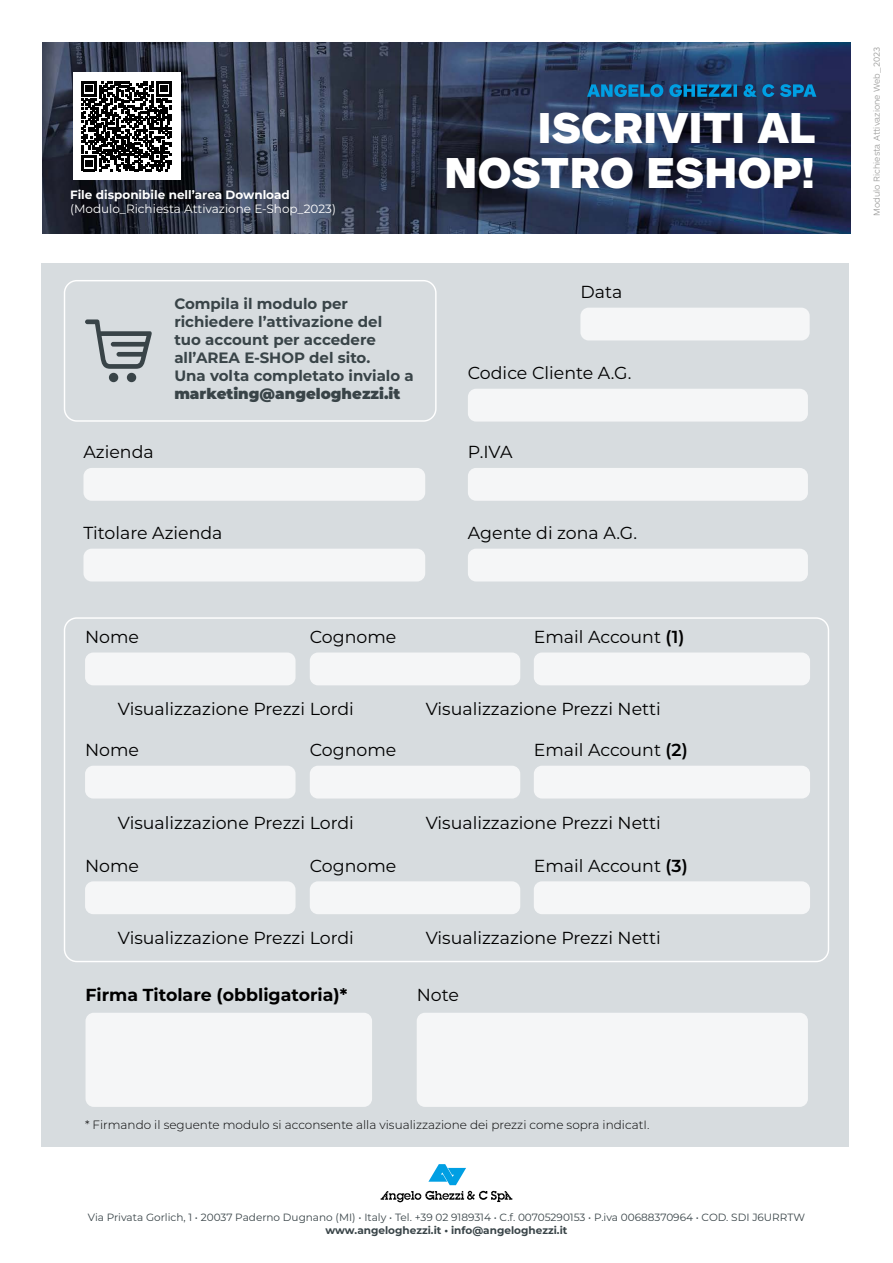
<style>
.page{position:relative;width:893px;height:1263px;background:#fff}
.page>*{position:absolute;margin:0;border:0;box-sizing:border-box;transform-origin:0 0}
.t1{font:900 45px/45px "ARS Maquette";color:#fff;text-align:right}
.t2{font:17.4px "Montserrat";color:#000}
.t3{font:700 17.4px "Montserrat";color:#000}
.t4{font:700 15px/18px "Montserrat";color:#394448}
.t5{font:900 15px "Montserrat";color:#394448}
.t6{font:300 12px "Montserrat";color:#000}
.t7{font:12px "Montserrat";color:#fff}
.t8{font:700 12px "Montserrat";color:#fff}
.t9{font:10.5px "Montserrat";color:#394448}
.t10{font:700 10.5px "Montserrat";color:#394448}
.t11{font:300 9px "ARS Maquette";color:#9d9d9c}
.s1{font-weight:600}
</style>
<div class="page">
<svg style="left:428px;top:1164px;width:38px;height:21px"></svg>
<svg style="left:381px;top:1191px;width:131px;height:11px"></svg>
<div style="left:41px;top:263px;width:808px;height:884px;background:#d7dcdf"></div>
<div style="left:64px;top:280px;width:373px;height:142px;border:1px solid #fff;border-radius:12px"></div>
<img style="left:43px;top:43px;width:807px;height:191px">
<div style="left:73px;top:72px;width:107px;height:108px;background:#fff"></div>
<svg style="left:81px;top:81px;width:91px;height:90px"></svg>
<svg style="left:587px;top:84px;width:229px;height:13px;background:#0f689d"></svg>
<div style="left:83px;top:549px;width:342px;height:32px;background:#f5f6f7;border-radius:8px"></div>
<div style="left:468px;top:549px;width:340px;height:32px;background:#f5f6f7;border-radius:8px"></div>
<div style="left:83px;top:468px;width:342px;height:33px;background:#f5f6f7;border-radius:8px"></div>
<div style="left:468px;top:468px;width:340px;height:33px;background:#f5f6f7;border-radius:8px"></div>
<div style="left:127px;top:373px;width:9px;height:9px;background:#394448;border-radius:50%"></div>
<div style="left:109px;top:373px;width:9px;height:9px;background:#394448;border-radius:50%"></div>
<svg style="left:85px;top:319px;width:67px;height:50px"></svg>
<div style="left:534px;top:652px;width:276px;height:33px;background:#f5f6f7;border-radius:8px"></div>
<div style="left:85px;top:652px;width:211px;height:33px;background:#f5f6f7;border-radius:8px"></div>
<div style="left:468px;top:389px;width:340px;height:33px;background:#f5f6f7;border-radius:8px"></div>
<div style="left:580px;top:308px;width:230px;height:32px;background:#f5f6f7;border-radius:8px"></div>
<div style="left:417px;top:1013px;width:391px;height:94px;background:#f5f6f7;border-radius:8px"></div>
<div style="left:86px;top:1013px;width:286px;height:94px;background:#f5f6f7;border-radius:8px"></div>
<div style="left:310px;top:652px;width:210px;height:33px;background:#f5f6f7;border-radius:8px"></div>
<div style="left:534px;top:766px;width:276px;height:32px;background:#f5f6f7;border-radius:8px"></div>
<div style="left:85px;top:766px;width:211px;height:32px;background:#f5f6f7;border-radius:8px"></div>
<div style="left:310px;top:766px;width:210px;height:32px;background:#f5f6f7;border-radius:8px"></div>
<div style="left:534px;top:881px;width:276px;height:33px;background:#f5f6f7;border-radius:8px"></div>
<div style="left:85px;top:881px;width:211px;height:33px;background:#f5f6f7;border-radius:8px"></div>
<div style="left:310px;top:881px;width:210px;height:33px;background:#f5f6f7;border-radius:8px"></div>
<p class="t8" style="left:70px;top:186px;width:221px">File disponibile nell’area Download</p>
<p class="t7" style="left:70px;top:201px;width:267px">(Modulo_Richiesta Attivazione E-Shop_2023)</p>
<p class="t4" style="left:174px;top:294px;width:241px">Compila il modulo per richiedere l’attivazione del<br>tuo account per accedere all’AREA E-SHOP del sito.<br>Una volta completato invialo a</p>
<p class="t5" style="left:174px;top:383px;width:228px">marketing@angeloghezzi.it</p>
<h1 class="t1" style="left:444px;top:103px;width:373px">ISCRIVITI AL<br>NOSTRO ESHOP!</h1>
<p class="t2" style="left:580px;top:280px;width:43px">Data</p>
<p class="t2" style="left:468px;top:361px;width:165px">Codice Cliente A.G.</p>
<p class="t2" style="left:83px;top:440px;width:72px">Azienda</p>
<p class="t2" style="left:468px;top:440px;width:46px">P.IVA</p>
<p class="t2" style="left:83px;top:521px;width:141px">Titolare Azienda</p>
<p class="t2" style="left:468px;top:521px;width:171px">Agente di zona A.G.</p>
<p class="t2" style="left:85px;top:625px;width:55px">Nome</p>
<p class="t2" style="left:310px;top:625px;width:88px">Cognome</p>
<p class="t2" style="left:534px;top:625px;width:152px">Email Account <span class="s1">(1)</span></p>
<p class="t2" style="left:118px;top:697px;width:237px">Visualizzazione Prezzi Lordi</p>
<p class="t2" style="left:426px;top:697px;width:236px">Visualizzazione Prezzi Netti</p>
<p class="t2" style="left:85px;top:738px;width:55px">Nome</p>
<p class="t2" style="left:310px;top:738px;width:88px">Cognome</p>
<p class="t2" style="left:534px;top:738px;width:155px">Email Account <span class="s1">(2)</span></p>
<p class="t2" style="left:118px;top:811px;width:237px">Visualizzazione Prezzi Lordi</p>
<p class="t2" style="left:426px;top:811px;width:236px">Visualizzazione Prezzi Netti</p>
<p class="t2" style="left:85px;top:854px;width:55px">Nome</p>
<p class="t2" style="left:310px;top:854px;width:88px">Cognome</p>
<p class="t2" style="left:534px;top:854px;width:155px">Email Account <span class="s1">(3)</span></p>
<p class="t2" style="left:118px;top:926px;width:237px">Visualizzazione Prezzi Lordi</p>
<p class="t2" style="left:426px;top:926px;width:236px">Visualizzazione Prezzi Netti</p>
<p class="t3" style="left:86px;top:982px;width:263px">Firma Titolare (obbligatoria)*</p>
<p class="t2" style="left:417px;top:983px;width:44px">Note</p>
<p class="t6" style="left:85px;top:1116px;width:566px">* Firmando il seguente modulo si acconsente alla visualizzazione dei prezzi come sopra indicatI.</p>
<p class="t9" style="left:88px;top:1210px;width:718px">Via Privata Gorlich, 1 • 20037 Paderno Dugnano (MI) • Italy • Tel. +39 02 9189314 • C.f. 00705290153 • P.iva 00688370964 • COD. SDI J6URRTW</p>
<p class="t10" style="left:326px;top:1222px;width:243px">www.angeloghezzi.it • info@angeloghezzi.it</p>
<p class="t11" style="left:871px;top:216px;width:170px;rotate:-90deg">Modulo Richiesta Attivazione Web_2023</p>
</div>
